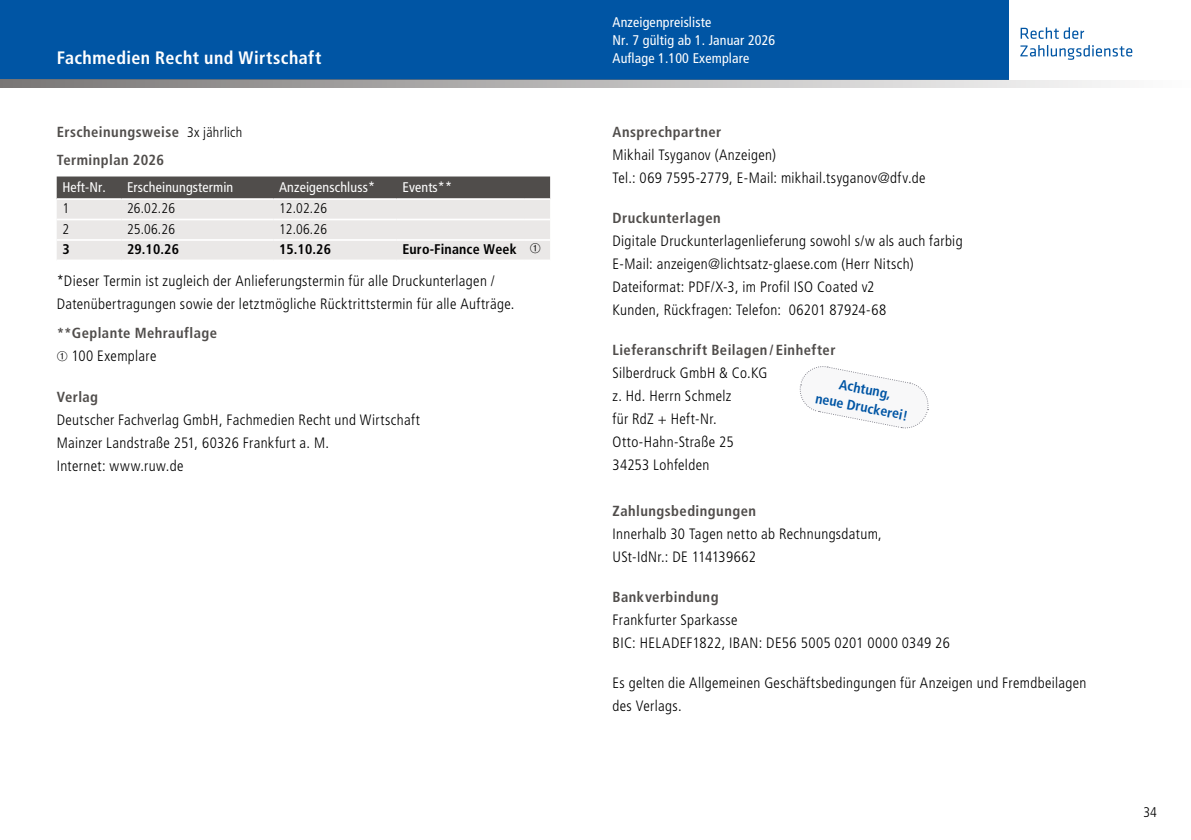
<style>
.page{position:relative;width:1191px;height:840px;background:#fff}
.page>*{position:absolute;margin:0;border:0;box-sizing:border-box;transform-origin:0 0}
.t1{font:700 condensed 18px "Frutiger LT";letter-spacing:.025em;color:#fff}
.t2{font:300 condensed 15px/23px "Frutiger LT";letter-spacing:.02em;color:#000}
.t3{font:700 condensed 14.6px/28.6px "Frutiger LT";letter-spacing:.03em;color:#504d4b}
.t4{font:condensed 14px/18px "Frutiger LT";letter-spacing:.01em;color:#fff}
.t5{font:300 condensed 14px "Frutiger LT";letter-spacing:.01em;color:#000}
.t6{font:700 condensed 14px "Frutiger LT";letter-spacing:.01em;color:#000}
.t7{font:700 condensed 14px/18px "Frutiger LT";color:#0055a4;text-align:center}
.s1{font-weight:300;font-size:14px;color:#000}
</style>
<div class="page">
<div style="left:0;top:0;width:1191px;height:79px;background:#0055a4"></div>
<svg style="left:0;top:79px;width:1111px;height:9px;background:#acaeb0"></svg>
<svg style="left:57px;top:176px;width:493px;height:83px;background:#bfbcbb"></svg>
<hr style="left:57px;top:198px;width:64px;height:2px;background:#fff">
<hr style="left:121px;top:198px;width:152px;height:2px;background:#fff">
<hr style="left:273px;top:198px;width:124px;height:2px;background:#fff">
<hr style="left:397px;top:198px;width:127px;height:2px;background:#fff">
<hr style="left:524px;top:198px;width:26px;height:2px;background:#fff">
<hr style="left:57px;top:218px;width:64px;height:2px;background:#fff">
<hr style="left:121px;top:218px;width:152px;height:2px;background:#fff">
<hr style="left:273px;top:218px;width:124px;height:2px;background:#fff">
<hr style="left:397px;top:218px;width:127px;height:2px;background:#fff">
<hr style="left:524px;top:218px;width:26px;height:2px;background:#fff">
<hr style="left:57px;top:239px;width:64px;height:2px;background:#fff">
<hr style="left:121px;top:239px;width:152px;height:2px;background:#fff">
<hr style="left:273px;top:239px;width:124px;height:2px;background:#fff">
<hr style="left:397px;top:239px;width:127px;height:2px;background:#fff">
<hr style="left:524px;top:239px;width:26px;height:2px;background:#fff">
<div style="left:1009px;top:0;width:182px;height:79px;background:#fff"></div>
<svg style="left:1020px;top:45px;width:112px;height:15px"></svg>
<svg style="left:1020px;top:27px;width:64px;height:12px"></svg>
<svg style="left:799px;top:366px;width:130px;height:63px"></svg>
<p class="t1" style="left:57px;top:47px;width:266px">Fachmedien Recht und Wirtschaft</p>
<p class="t3" style="left:57px;top:117px;width:187px">Erscheinungsweise <span class="s1">3x jährlich<br></span>Terminplan 2026</p>
<p class="t4" style="left:62px;top:178px;width:45px">Heft-Nr.</p>
<p class="t4" style="left:127px;top:178px;width:108px">Erscheinungstermin</p>
<p class="t4" style="left:279px;top:178px;width:97px">Anzeigenschluss*</p>
<p class="t4" style="left:402px;top:178px;width:51px">Events**</p>
<p class="t5" style="left:62px;top:200px;width:8px">1</p>
<p class="t5" style="left:127px;top:200px;width:50px">26.02.26</p>
<p class="t5" style="left:279px;top:200px;width:50px">12.02.26</p>
<p class="t5" style="left:62px;top:221px;width:8px">2</p>
<p class="t5" style="left:127px;top:221px;width:50px">25.06.26</p>
<p class="t5" style="left:279px;top:221px;width:50px">12.06.26</p>
<p class="t6" style="left:62px;top:241px;width:9px">3</p>
<p class="t6" style="left:127px;top:241px;width:53px">29.10.26</p>
<p class="t6" style="left:279px;top:241px;width:53px">15.10.26</p>
<p class="t6" style="left:402px;top:241px;width:140px">Euro-Finance Week ➀</p>
<p class="t2" style="left:57px;top:270px;width:459px">*Dieser Termin ist zugleich der Anlieferungstermin für alle Druckunterlagen /<br>Datenübertragungen sowie der letztmögliche Rücktrittstermin für alle Aufträge.</p>
<p class="t3" style="left:57px;top:318px;width:162px">**Geplante Mehrauflage</p>
<p class="t2" style="left:57px;top:344px;width:101px">➀ 100 Exemplare</p>
<p class="t3" style="left:57px;top:383px;width:43px">Verlag</p>
<p class="t2" style="left:57px;top:408px;width:365px">Deutscher Fachverlag GmbH, Fachmedien Recht und Wirtschaft<br>Mainzer Landstraße 251, 60326 Frankfurt a. M.<br>Internet: www.ruw.de</p>
<p class="t4" style="left:612px;top:13px;width:164px">Anzeigenpreisliste<br>Nr. 7 gültig ab 1. Januar 2026<br>Auflage 1.100 Exemplare</p>
<p class="t3" style="left:612px;top:117px;width:110px">Ansprechpartner</p>
<p class="t2" style="left:612px;top:143px;width:314px">Mikhail Tsyganov (Anzeigen)<br>Tel.: 069 7595-2779, E-Mail: mikhail.tsyganov@dfv.de</p>
<p class="t3" style="left:612px;top:203px;width:110px">Druckunterlagen</p>
<p class="t2" style="left:612px;top:229px;width:351px">Digitale Druckunterlagenlieferung sowohl s/w als auch farbig E-Mail: anzeigen@lichtsatz-glaese.com (Herr Nitsch)<br>Dateiformat: PDF/X-3, im Profil ISO Coated v2<br>Kunden, Rückfragen: Telefon: 06201 87924-68</p>
<p class="t3" style="left:612px;top:335px;width:224px">Lieferanschrift Beilagen / Einhefter</p>
<p class="t2" style="left:612px;top:361px;width:156px">Silberdruck GmbH &amp; Co.KG z. Hd. Herrn Schmelz<br>für RdZ + Heft-Nr.<br>Otto-Hahn-Straße 25<br>34253 Lohfelden</p>
<p class="t3" style="left:612px;top:496px;width:145px">Zahlungsbedingungen</p>
<p class="t2" style="left:612px;top:522px;width:271px">Innerhalb 30 Tagen netto ab Rechnungsdatum,<br>USt-IdNr.: DE 114139662</p>
<p class="t3" style="left:612px;top:582px;width:107px">Bankverbindung</p>
<p class="t2" style="left:612px;top:608px;width:339px">Frankfurter Sparkasse<br>BIC: HELADEF1822, IBAN: DE56 5005 0201 0000 0349 26</p>
<p class="t2" style="left:612px;top:671px;width:475px">Es gelten die Allgemeinen Geschäftsbedingungen für Anzeigen und Fremdbeilagen des Verlags.</p>
<p class="t7" style="left:820px;top:371px;width:95px;rotate:11deg">Achtung,<br>neue Druckerei!</p>
<p class="t5" style="left:1143px;top:803px;width:15px">34</p>
</div>
